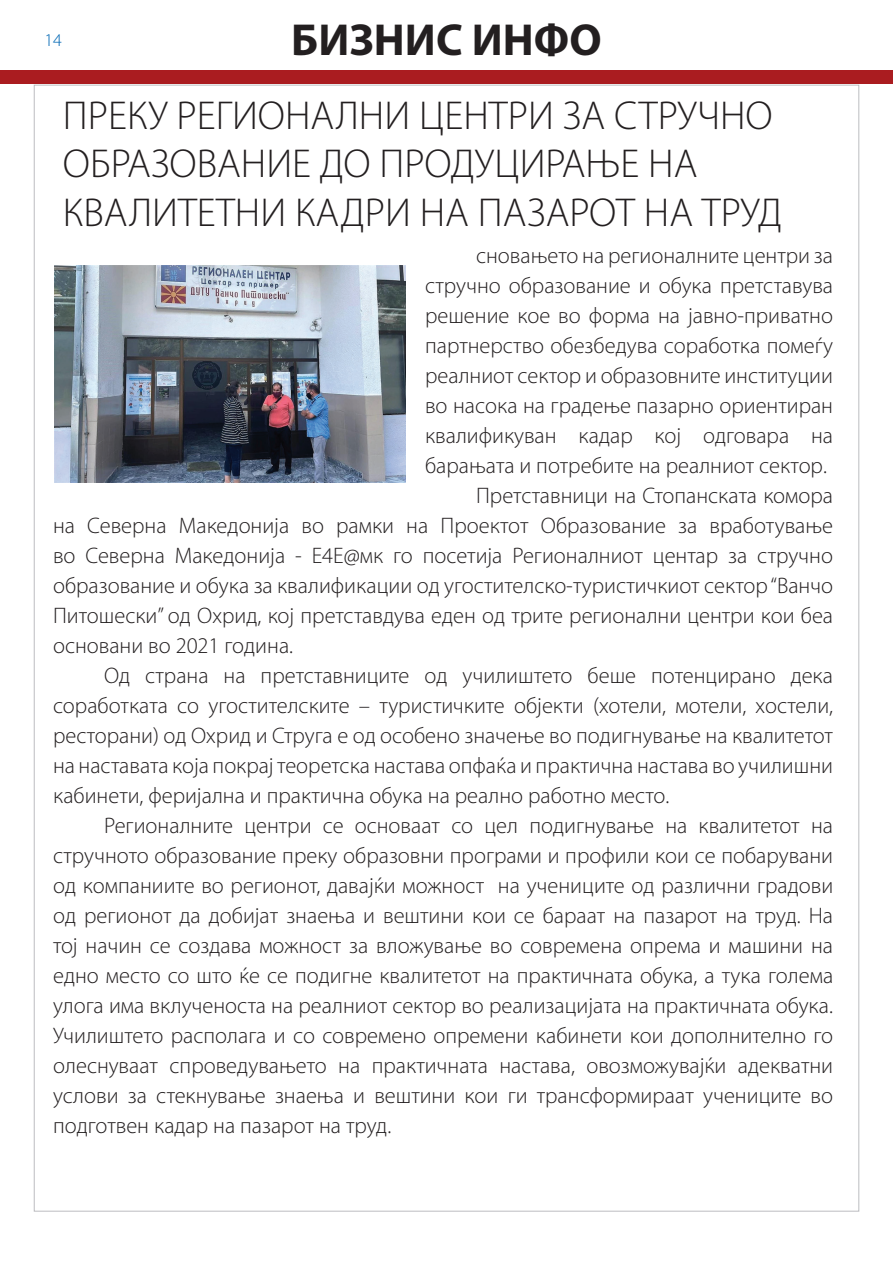
<style>
.page{position:relative;width:893px;height:1263px;background:#fff}
.page>*{position:absolute;margin:0;border:0;box-sizing:border-box;transform-origin:0 0}
.t1{font:700 45px "Myriad Pro";color:#231f20}
.t2{font:300 40.5px/48.6px "Myriad Pro";color:#231f20}
.t3{font:300 22.5px "Myriad Pro";color:#231f20}
.t4{font:300 18px "Myriad Pro";color:#0167b4}
</style>
<div class="page">
<div style="left:0;top:70px;width:893px;height:14px;background:#aa1c20"></div>
<img style="left:54px;top:265px;width:351px;height:217px">
<p class="t4" style="left:44px;top:30px;width:19px">14</p>
<h1 class="t1" style="left:291px;top:11px;width:312px">БИЗНИС ИНФО</h1>
<h2 class="t2" style="left:63px;top:90px;width:721px">ПРЕКУ РЕГИОНАЛНИ ЦЕНТРИ ЗА СТРУЧНО<br>ОБРАЗОВАНИЕ ДО ПРОДУЦИРАЊЕ НА<br>КВАЛИТЕТНИ КАДРИ НА ПАЗАРОТ НА ТРУД</h2>
<p class="t3" style="left:476px;top:242px;width:358px">сновањето на регионалните центри за</p>
<p class="t3" style="left:425px;top:272px;width:410px">стручно образование и обука претставува</p>
<p class="t3" style="left:425px;top:302px;width:409px">решение кое во форма на јавно-приватно</p>
<p class="t3" style="left:425px;top:332px;width:410px">партнерство обезбедува соработка помеѓу</p>
<p class="t3" style="left:425px;top:362px;width:409px">реалниот сектор и образовните институции</p>
<p class="t3" style="left:425px;top:392px;width:410px">во насока на градење пазарно ориентиран</p>
<p class="t3" style="left:425px;top:422px;width:409px">квалификуван кадар кој одговара на</p>
<p class="t3" style="left:425px;top:452px;width:403px">барањата и потребите на реалниот сектор.</p>
<p class="t3" style="left:476px;top:482px;width:359px">Претставници на Стопанската комора</p>
<p class="t3" style="left:53px;top:512px;width:782px">на Северна Македонија во рамки на Проектот Образование за вработување</p>
<p class="t3" style="left:53px;top:542px;width:781px">во Северна Македонија - Е4Е@мк го посетија Регионалниот центар за стручно</p>
<p class="t3" style="left:53px;top:572px;width:781px">образование и обука за квалификации од угостителско-туристичкиот сектор “Ванчо</p>
<p class="t3" style="left:53px;top:602px;width:782px">Питошески” од Охрид, кој претставдува еден од трите регионални центри кои беа</p>
<p class="t3" style="left:53px;top:632px;width:242px">основани во 2021 година.</p>
<p class="t3" style="left:104px;top:662px;width:730px">Од страна на претставниците од училиштето беше потенцирано дека</p>
<p class="t3" style="left:53px;top:692px;width:782px">соработката со угостителските – туристичките објекти (хотели, мотели, хостели,</p>
<p class="t3" style="left:53px;top:722px;width:782px">ресторани) од Охрид и Струга е од особено значење во подигнување на квалитетот</p>
<p class="t3" style="left:53px;top:752px;width:782px">на наставата која покрај теоретска настава опфаќа и практична настава во училишни</p>
<p class="t3" style="left:53px;top:782px;width:618px">кабинети, феријална и практична обука на реално работно место.</p>
<p class="t3" style="left:104px;top:812px;width:730px">Регионалните центри се основаат со цел подигнување на квалитетот на</p>
<p class="t3" style="left:53px;top:842px;width:782px">стручното образование преку образовни програми и профили кои се побарувани</p>
<p class="t3" style="left:53px;top:872px;width:782px">од компаниите во регионот, давајќи можност на учениците од различни градови</p>
<p class="t3" style="left:53px;top:902px;width:782px">од регионот да добијат знаења и вештини кои се бараат на пазарот на труд. На</p>
<p class="t3" style="left:53px;top:932px;width:781px">тој начин се создава можност за вложување во современа опрема и машини на</p>
<p class="t3" style="left:53px;top:962px;width:782px">едно место со што ќе се подигне квалитетот на практичната обука, а тука голема</p>
<p class="t3" style="left:53px;top:992px;width:781px">улога има вклученоста на реалниот сектор во реализацијата на практичната обука.</p>
<p class="t3" style="left:53px;top:1022px;width:782px">Училиштето располага и со современо опремени кабинети кои дополнително го</p>
<p class="t3" style="left:53px;top:1052px;width:781px">олеснуваат спроведувањето на практичната настава, овозможувајќи адекватни</p>
<p class="t3" style="left:53px;top:1082px;width:782px">услови за стекнување знаења и вештини кои ги трансформираат учениците во</p>
<p class="t3" style="left:53px;top:1112px;width:340px">подготвен кадар на пазарот на труд.</p>
</div>
